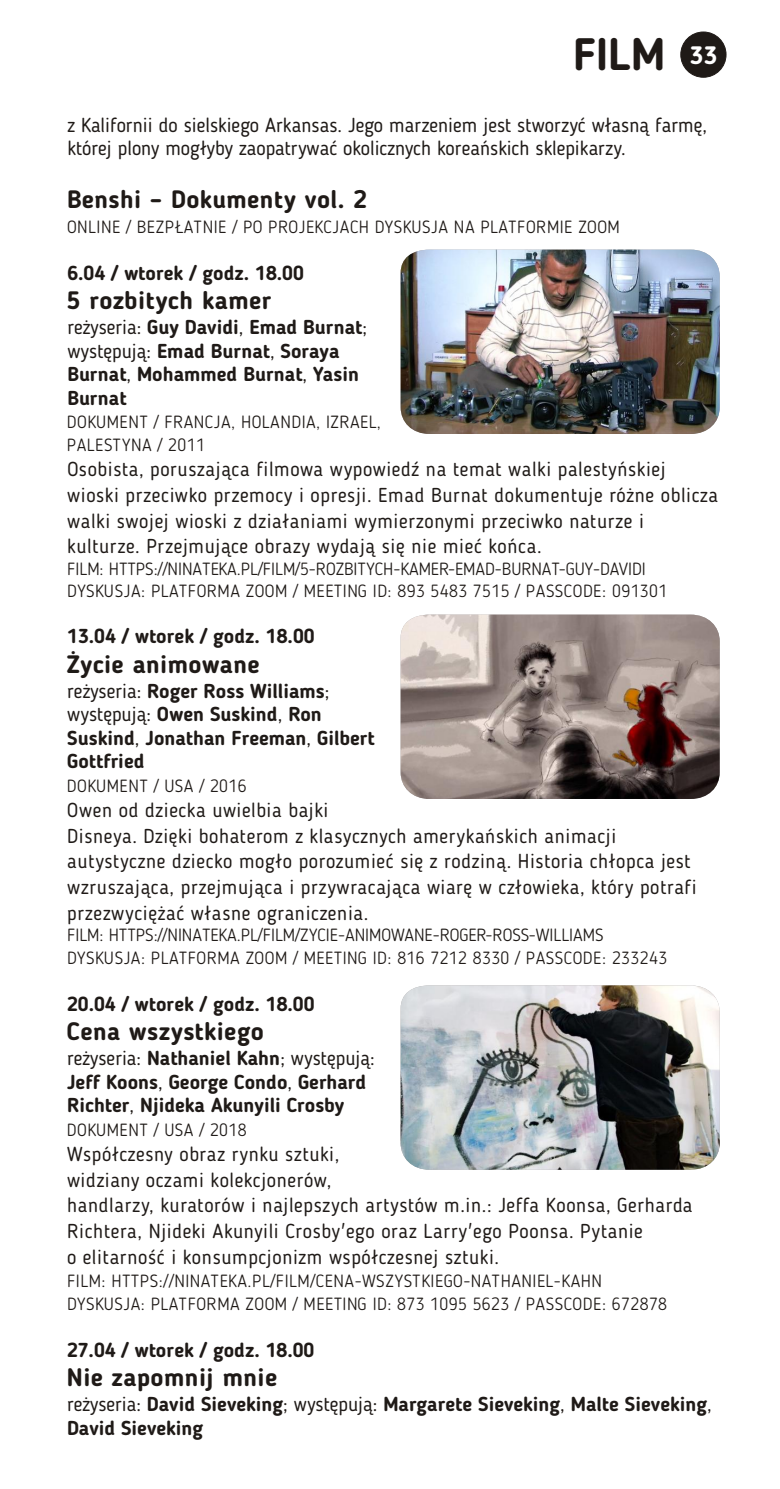
<style>
.page{position:relative;width:780px;height:1489px;background:#fff}
.page>*{position:absolute;margin:0;border:0;box-sizing:border-box;transform-origin:0 0}
.t1{font:700 45px "Blogger Sans";color:#1f1a17}
.t2{font:700 25px "Blogger Sans";letter-spacing:.015em;color:#1f1a17}
.t3{font:700 25px "Blogger Sans";color:#fff}
.t4{font:20px/25.8px "Blogger Sans";letter-spacing:.03em;color:#1f1a17}
.t5{font:700 20px/23.5px "Blogger Sans";color:#1f1a17}
.t6{font:20px/23.5px "Blogger Sans";color:#1f1a17}
.t7{font:300 17.5px/22.5px "Blogger Sans";letter-spacing:.03em;color:#1f1a17}
.t8{font:300 17.5px/22.5px "Blogger Sans";color:#1f1a17}
.s1{font-weight:400}
</style>
<div class="page">
<div style="left:680px;top:32px;width:46px;height:45px;background:#1f1a17;border:1px solid #1f1a17;border-radius:50%"></div>
<img style="left:400px;top:249px;width:319px;height:185px">
<img style="left:400px;top:614px;width:319px;height:185px">
<img style="left:400px;top:985px;width:319px;height:184px">
<h1 class="t1" style="left:573px;top:36px;width:94px">FILM</h1>
<p class="t3" style="left:689px;top:45px;width:29px">33</p>
<p class="t6" style="left:67px;top:115px;width:641px">z Kalifornii do sielskiego Arkansas. Jego marzeniem jest stworzyć własną farmę, której plony mogłyby zaopatrywać okolicznych koreańskich sklepikarzy.</p>
<p class="t2" style="left:67px;top:189px;width:301px">Benshi – Dokumenty vol. 2</p>
<p class="t7" style="left:67px;top:217px;width:554px">ONLINE / BEZPŁATNIE / PO PROJEKCJACH DYSKUSJA NA PLATFORMIE ZOOM</p>
<p class="t5" style="left:67px;top:263px;width:238px">6.04 / wtorek / godz. 18.00</p>
<p class="t5" style="left:67px;top:317px;width:301px"><span class="s1">reżyseria:</span> Guy Davidi<span class="s1">,</span> Emad Burnat<span class="s1">; występują:</span> Emad Burnat<span class="s1">,</span> Soraya<br>Burnat<span class="s1">,</span> Mohammed Burnat<span class="s1">,</span> Yasin<br>Burnat</p>
<p class="t2" style="left:67px;top:290px;width:206px">5 rozbitych kamer</p>
<p class="t7" style="left:67px;top:412px;width:315px">DOKUMENT / FRANCJA, HOLANDIA, IZRAEL,<br>PALESTYNA / 2011</p>
<p class="t4" style="left:67px;top:458px;width:652px">Osobista, poruszająca filmowa wypowiedź na temat walki palestyńskiej wioski przeciwko przemocy i opresji. Emad Burnat dokumentuje różne oblicza walki swojej wioski z działaniami wymierzonymi przeciwko naturze i kulturze. Przejmujące obrazy wydają się nie mieć końca.</p>
<p class="t8" style="left:67px;top:558px;width:601px">FILM: HTTPS://NINATEKA.PL/FILM/5-ROZBITYCH-KAMER-EMAD-BURNAT-GUY-DAVIDI<br>DYSKUSJA: PLATFORMA ZOOM / MEETING ID: 893 5483 7515 / PASSCODE: 091301</p>
<p class="t5" style="left:67px;top:626px;width:249px">13.04 / wtorek / godz. 18.00</p>
<p class="t5" style="left:67px;top:680px;width:309px"><span class="s1">reżyseria:</span> Roger Ross Williams<span class="s1">; występują:</span> Owen Suskind<span class="s1">,</span> Ron<br>Suskind<span class="s1">,</span> Jonathan Freeman<span class="s1">,</span> Gilbert<br>Gottfried</p>
<p class="t4" style="left:67px;top:798px;width:631px">Owen od dziecka uwielbia bajki<br>Disneya. Dzięki bohaterom z klasycznych amerykańskich animacji autystyczne dziecko mogło porozumieć się z rodziną. Historia chłopca jest wzruszająca, przejmująca i przywracająca wiarę w człowieka, który potrafi przezwyciężać własne ograniczenia.</p>
<p class="t8" style="left:67px;top:925px;width:601px">FILM: HTTPS://NINATEKA.PL/FILM/ZYCIE-ANIMOWANE-ROGER-ROSS-WILLIAMS<br>DYSKUSJA: PLATFORMA ZOOM / MEETING ID: 816 7212 8330 / PASSCODE: 233243</p>
<p class="t5" style="left:67px;top:993px;width:249px">20.04 / wtorek / godz. 18.00</p>
<p class="t5" style="left:67px;top:1048px;width:309px"><span class="s1">reżyseria:</span> Nathaniel Kahn<span class="s1">; występują:<br></span>Jeff Koons<span class="s1">,</span> George Condo<span class="s1">,</span> Gerhard<br>Richter<span class="s1">,</span> Njideka Akunyili Crosby</p>
<p class="t4" style="left:67px;top:1142px;width:627px">Współczesny obraz rynku sztuki,<br>widziany oczami kolekcjonerów,<br>handlarzy, kuratorów i najlepszych artystów m.in.: Jeffa Koonsa, Gerharda Richtera, Njideki Akunyili Crosby'ego oraz Larry'ego Poonsa. Pytanie<br>o elitarność i konsumpcjonizm współczesnej sztuki.</p>
<p class="t7" style="left:67px;top:1271px;width:601px">FILM: HTTPS://NINATEKA.PL/FILM/CENA-WSZYSTKIEGO-NATHANIEL-KAHN<br>DYSKUSJA: PLATFORMA ZOOM / MEETING ID: 873 1095 5623 / PASSCODE: 672878</p>
<p class="t5" style="left:67px;top:1339px;width:249px">27.04 / wtorek / godz. 18.00</p>
<p class="t5" style="left:67px;top:1393px;width:646px"><span class="s1">reżyseria:</span> David Sieveking<span class="s1">; występują:</span> Margarete Sieveking<span class="s1">,</span> Malte Sieveking<span class="s1">,<br></span>David Sieveking</p>
<p class="t2" style="left:67px;top:653px;width:194px">Życie animowane</p>
<p class="t7" style="left:67px;top:775px;width:181px">DOKUMENT / USA / 2016</p>
<p class="t2" style="left:67px;top:1021px;width:198px">Cena wszystkiego</p>
<p class="t7" style="left:67px;top:1119px;width:181px">DOKUMENT / USA / 2018</p>
<p class="t2" style="left:67px;top:1367px;width:212px">Nie zapomnij mnie</p>
</div>
